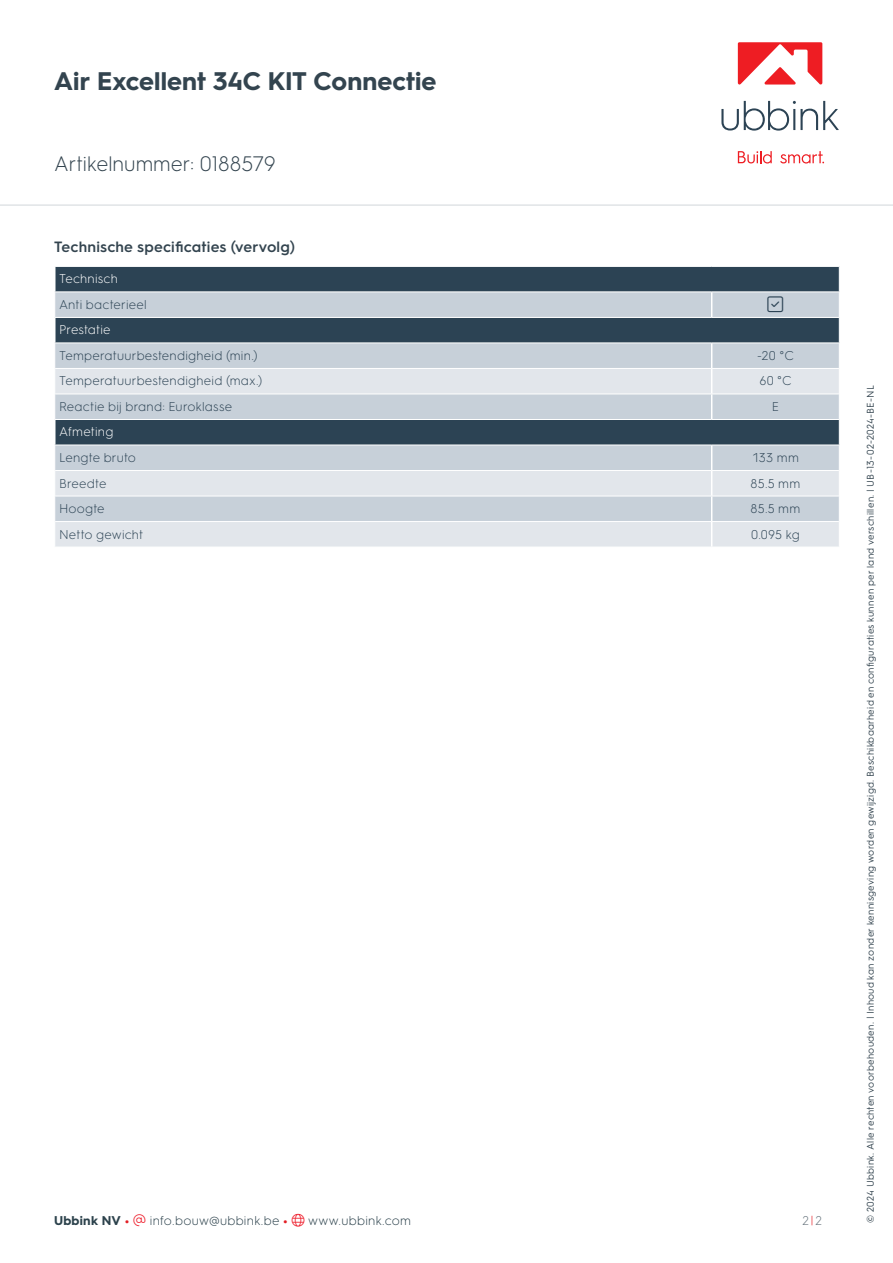
<style>
.page{position:relative;width:893px;height:1263px;background:#fff}
.page>*{position:absolute;margin:0;border:0;box-sizing:border-box;transform-origin:0 0}
.t1{font:700 25.5px "HGS3";letter-spacing:.005em;color:#33444f}
.t2{font:300 21px "HGS3";color:#33444f}
.t3{font:300 18px "Font Awesome 6 Pro";color:#2c4354}
.t4{font:600 15px "HGS3";letter-spacing:.01em;color:#33444f}
.t5{font:300 12.75px "HGS3";letter-spacing:.015em;color:#2c4354}
.t6{font:300 12.75px "HGS3";letter-spacing:.02em;color:#2c424c}
.t7{font:300 12.75px "HGS3";letter-spacing:.01em;color:#fff}
.t8{font:300 12.75px "HGS3";color:#66737c}
.t9{font:9.75px "HGS3";letter-spacing:.03em;color:#33444f}
.s1{font-weight:700}
.s2{font-weight:700;color:#e31e25}
.s3{color:#ee1f2d}
.s4{color:#e31e25}
</style>
<div class="page">
<div style="left:56px;top:267px;width:783px;height:24px;background:#2c4354"></div>
<svg style="left:55px;top:292px;width:784px;height:76px;background:#95a2ae"></svg>
<svg style="left:55px;top:369px;width:784px;height:178px;background:#bdc5ce"></svg>
<svg style="left:711px;top:292px;width:1px;height:25px"></svg>
<hr style="left:54px;top:317px;width:658px;height:1px;background:#fff">
<hr style="left:712px;top:317px;width:128px;height:1px;background:#fff">
<hr style="left:54px;top:318px;width:2px;height:24px;background:#fff">
<hr style="left:54px;top:342px;width:658px;height:1px;background:#fff">
<hr style="left:712px;top:342px;width:128px;height:1px;background:#fff">
<hr style="left:55px;top:393px;width:657px;height:1px;background:#fff">
<hr style="left:712px;top:393px;width:127px;height:1px;background:#fff">
<svg style="left:711px;top:343px;width:1px;height:76px"></svg>
<hr style="left:54px;top:419px;width:658px;height:1px;background:#fff">
<hr style="left:712px;top:419px;width:128px;height:1px;background:#fff">
<hr style="left:54px;top:420px;width:2px;height:25px;background:#fff">
<hr style="left:54px;top:445px;width:658px;height:1px;background:#fff">
<hr style="left:712px;top:445px;width:128px;height:1px;background:#fff">
<hr style="left:55px;top:470px;width:657px;height:1px;background:#fff">
<hr style="left:712px;top:470px;width:127px;height:1px;background:#fff">
<hr style="left:55px;top:496px;width:657px;height:1px;background:#fff">
<hr style="left:712px;top:496px;width:127px;height:1px;background:#fff">
<hr style="left:55px;top:521px;width:657px;height:1px;background:#fff">
<hr style="left:712px;top:521px;width:127px;height:1px;background:#fff">
<svg style="left:711px;top:445px;width:1px;height:102px"></svg>
<svg style="left:839px;top:267px;width:1px;height:178px"></svg>
<hr style="left:0;top:204px;width:893px;height:2px;background:#e1e4e6">
<svg style="left:721px;top:101px;width:118px;height:30px"></svg>
<svg style="left:738px;top:151px;width:34px;height:13px"></svg>
<svg style="left:780px;top:151px;width:44px;height:13px"></svg>
<svg style="left:738px;top:42px;width:84px;height:43px"></svg>
<svg style="left:768px;top:296px;width:15px;height:16px"></svg>
<h1 class="t1" style="left:54px;top:63px;width:384px">Air Excellent 34C KIT Connectie</h1>
<h2 class="t2" style="left:54px;top:150px;width:223px">Artikelnummer: 0188579</h2>
<p class="t4" style="left:54px;top:236px;width:242px">Technische specificaties (vervolg)</p>
<p class="t7" style="left:59px;top:270px;width:60px">Technisch</p>
<p class="t5" style="left:59px;top:296px;width:89px">Anti bacterieel</p>
<h3 class="t3" style="left:768px;top:295px;width:17px">▲❑◆</h3>
<p class="t7" style="left:59px;top:321px;width:53px">Prestatie</p>
<p class="t5" style="left:59px;top:347px;width:200px">Temperatuurbestendigheid (min.)</p>
<p class="t5" style="left:757px;top:347px;width:38px">-20 °C</p>
<p class="t5" style="left:59px;top:372px;width:205px">Temperatuurbestendigheid (max.)</p>
<p class="t5" style="left:759px;top:372px;width:34px">60 °C</p>
<p class="t5" style="left:59px;top:398px;width:175px">Reactie bij brand: Euroklasse</p>
<p class="t5" style="left:772px;top:398px;width:9px">E</p>
<p class="t7" style="left:59px;top:423px;width:56px">Afmeting</p>
<p class="t5" style="left:59px;top:449px;width:78px">Lengte bruto</p>
<p class="t5" style="left:752px;top:449px;width:48px">133 mm</p>
<p class="t5" style="left:59px;top:474px;width:49px">Breedte</p>
<p class="t5" style="left:751px;top:474px;width:51px">85.5 mm</p>
<p class="t5" style="left:59px;top:500px;width:47px">Hoogte</p>
<p class="t5" style="left:751px;top:500px;width:51px">85.5 mm</p>
<p class="t5" style="left:59px;top:525px;width:86px">Netto gewicht</p>
<p class="t5" style="left:751px;top:525px;width:50px">0.095 kg</p>
<p class="t6" style="left:54px;top:1211px;width:359px"><span class="s1">Ubbink NV</span> <span class="s2">•</span> <span class="s3">▼</span> info.bouw@ubbink.be <span class="s2">•</span> <span class="s3">●□</span> www.ubbink.com</p>
<p class="t8" style="left:802px;top:1211px;width:21px">2<span class="s4">|</span>2</p>
<p class="t9" style="left:864px;top:1222px;width:839px;rotate:-90deg">© 2024 Ubbink. Alle rechten voorbehouden. | Inhoud kan zonder kennisgeving worden gewijzigd. Beschikbaarheid en configuraties kunnen per land verschillen. | UB-13-02-2024-BE-NL</p>
</div>
